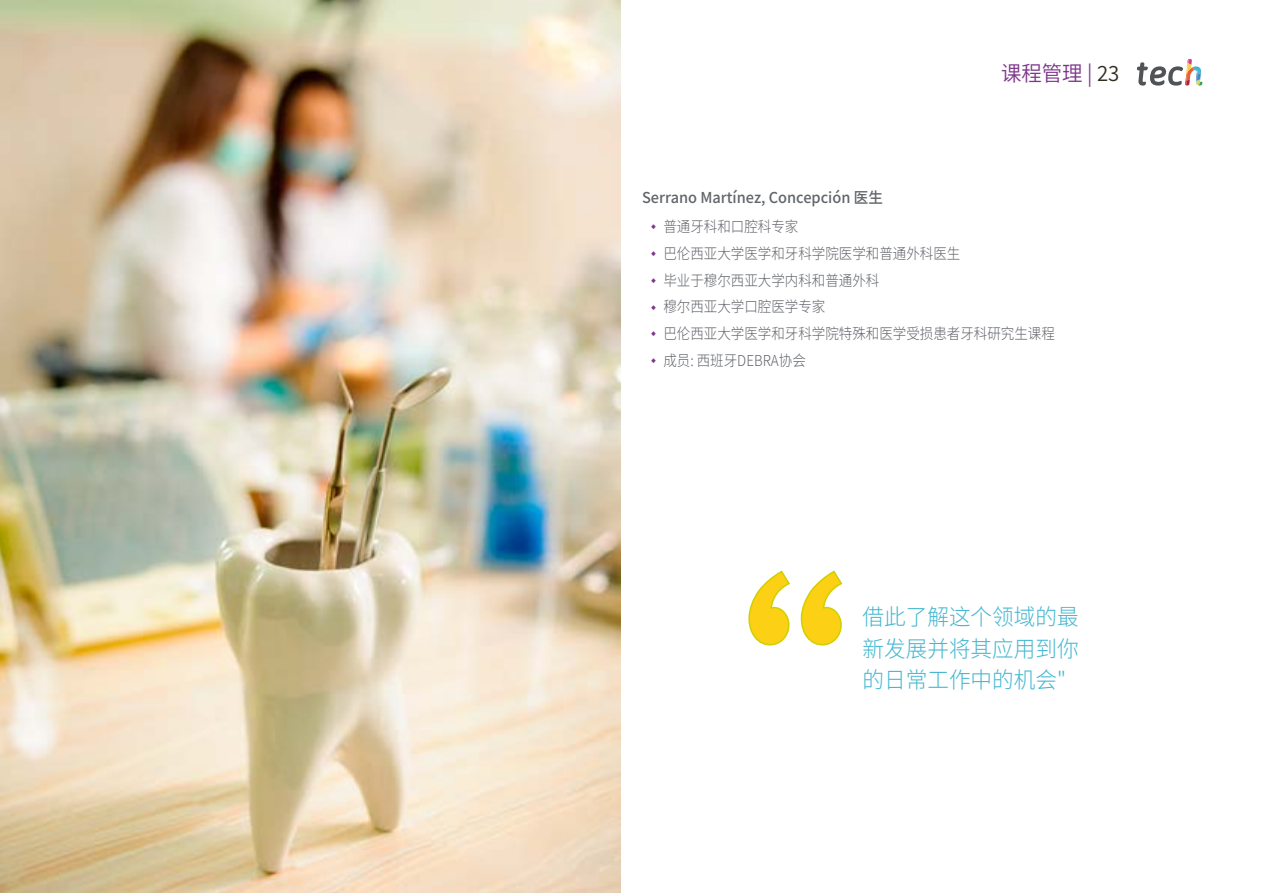
<style>
.page{position:relative;width:1263px;height:893px;background:#fff}
.page>*{position:absolute;margin:0;border:0;box-sizing:border-box;transform-origin:0 0}
.t1{font:300 22.5px/31.5px "Source Han Sans CN";color:#44b7d0;text-align:justify;scale:.96 1}
.t2{font:21px "Source Han Sans CN";color:#7e358c}
.t3{font:300 15px/26.7px "Source Han Sans CN";color:#61646a;scale:.9 1}
.t4{font:500 15px "Source Han Sans CN";color:#61646a}
.s1{color:#312e20}
</style>
<div class="page">
<img style="left:0;top:0;width:621px;height:893px">
<svg style="left:748px;top:570px;width:95px;height:76px"></svg>
<svg style="left:1137px;top:59px;width:65px;height:27px"></svg>
<h2 class="t2" style="left:1001px;top:61px;width:120px">课程管理 | <span class="s1">23</span></h2>
<p class="t4" style="left:642px;top:189px;width:242px">Serrano Martínez, Concepción 医生</p>
<p class="t3" style="left:663px;top:214px;width:436px">普通牙科和口腔科专家<br>巴伦西亚大学医学和牙科学院医学和普通外科医生<br>毕业于穆尔西亚大学内科和普通外科<br>穆尔西亚大学口腔医学专家<br>巴伦西亚大学医学和牙科学院特殊和医学受损患者牙科研究生课程成员: 西班牙DEBRA协会</p>
<h1 class="t1" style="left:862px;top:602px;width:226px">借此了解这个领域的最新发展并将其应用到你的日常工作中的机会"</h1>
</div>
